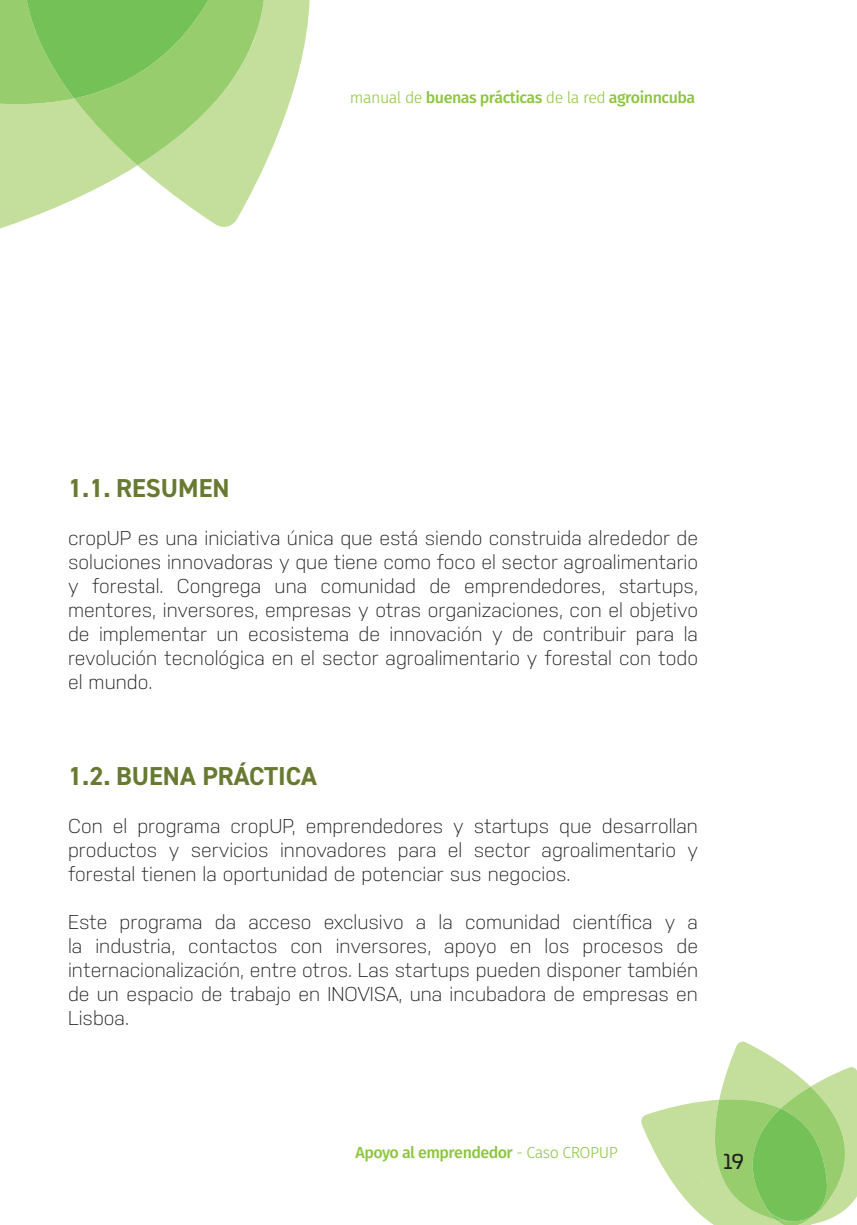
<style>
.page{position:relative;width:857px;height:1225px;background:#fff}
.page>*{position:absolute;margin:0;border:0;box-sizing:border-box;transform-origin:0 0}
.t1{font:700 26px "DIN2014";color:#687931}
.t2{font:300 20px/24px "Nudista";color:#231f20;text-align:justify}
.t3{font:20px "Univia Pro";color:#231f20}
.t4{font:500 16px "Fira Sans";letter-spacing:-.03em;color:#8bc63e}
.s1{font-weight:300}
</style>
<div class="page">
<svg style="left:0;top:0;width:309px;height:227px"></svg>
<svg style="left:641px;top:1041px;width:215px;height:184px"></svg>
<p class="t4" style="left:350px;top:86px;width:346px"><span class="s1">manual de</span> buenas prácticas <span class="s1">de la red</span> agroinncuba</p>
<h1 class="t1" style="left:68px;top:471px;width:163px">1.1. RESUMEN</h1>
<p class="t2" style="left:68px;top:526px;width:631px">cropUP es una iniciativa única que está siendo construida alrededor de soluciones innovadoras y que tiene como foco el sector agroalimentario y forestal. Congrega una comunidad de emprendedores, startups, mentores, inversores, empresas y otras organizaciones, con el objetivo de implementar un ecosistema de innovación y de contribuir para la revolución tecnológica en el sector agroalimentario y forestal con todo el mundo.</p>
<h1 class="t1" style="left:68px;top:759px;width:250px">1.2. BUENA PRÁCTICA</h1>
<p class="t2" style="left:68px;top:814px;width:631px">Con el programa cropUP, emprendedores y startups que desarrollan productos y servicios innovadores para el sector agroalimentario y forestal tienen la oportunidad de potenciar sus negocios.</p>
<p class="t2" style="left:68px;top:910px;width:631px">Este programa da acceso exclusivo a la comunidad científica y a la industria, contactos con inversores, apoyo en los procesos de internacionalización, entre otros. Las startups pueden disponer también de un espacio de trabajo en INOVISA, una incubadora de empresas en Lisboa.</p>
<p class="t4" style="left:355px;top:1141px;width:263px">Apoyo al emprendedor <span class="s1">- Caso CROPUP</span></p>
<p class="t3" style="left:723px;top:1147px;width:22px">19</p>
</div>
